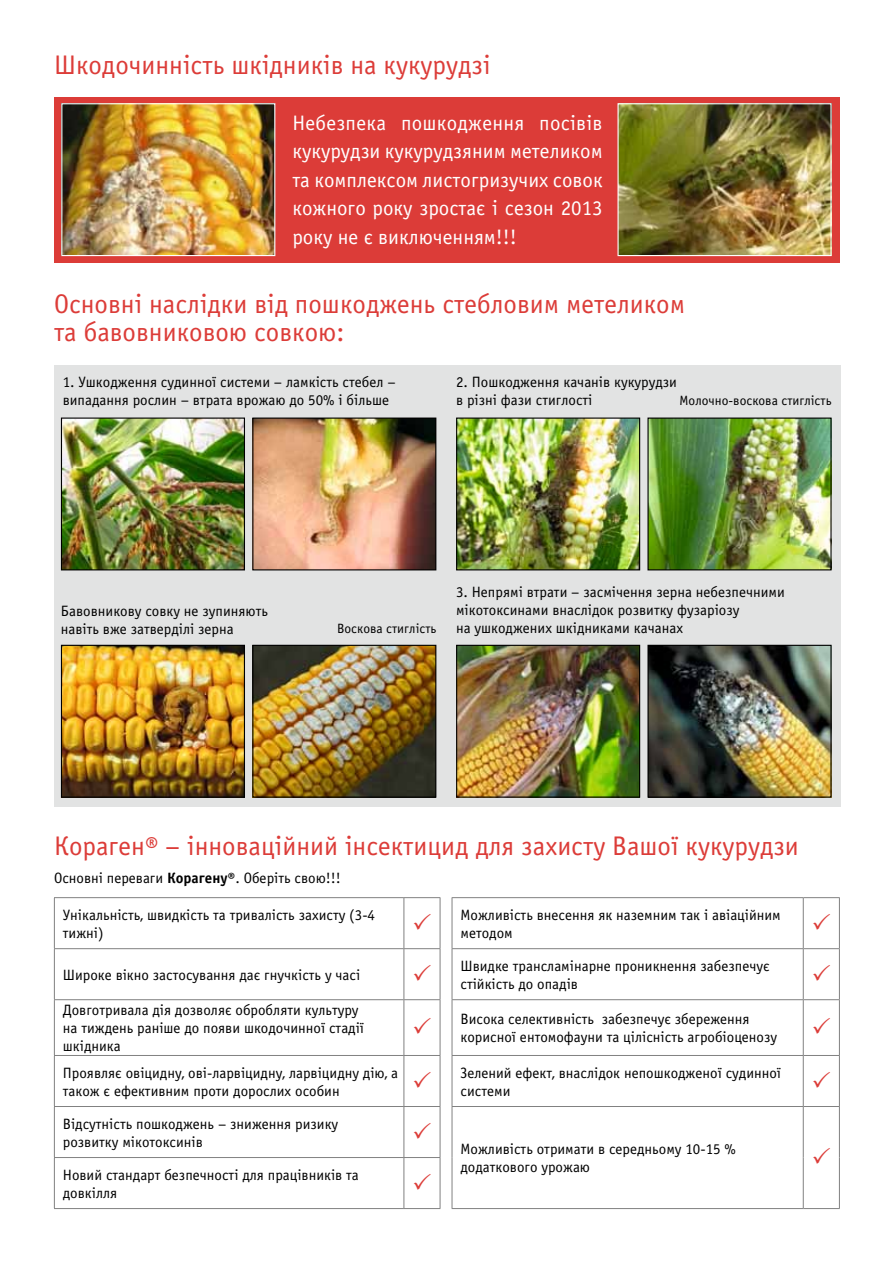
<style>
.page{position:relative;width:893px;height:1263px;background:#fff}
.page>*{position:absolute;margin:0;border:0;box-sizing:border-box;transform-origin:0 0}
.t1{font:27px/28.5px "Officina Sans C";color:#dc3c38}
.t2{font:21px/28.5px "Officina Sans C";color:#fff;text-align:justify}
.t3{font:15px/18px "Officina Sans C";color:#000}
.t4{font:13.5px "Officina Sans C";color:#000}
.s1{font-weight:700}
</style>
<div class="page">
<div style="left:54px;top:97px;width:786px;height:166px;background:#dc3c38"></div>
<div style="left:54px;top:366px;width:787px;height:441px;background:#e2e3e3"></div>
<img style="left:63px;top:419px;width:180px;height:149px">
<div style="left:61px;top:417px;width:184px;height:153px;border:1px solid #000"></div>
<img style="left:254px;top:419px;width:180px;height:149px">
<div style="left:252px;top:417px;width:184px;height:153px;border:1px solid #000"></div>
<img style="left:63px;top:647px;width:180px;height:149px">
<div style="left:61px;top:645px;width:184px;height:153px;border:1px solid #000"></div>
<img style="left:254px;top:647px;width:180px;height:149px">
<div style="left:252px;top:645px;width:184px;height:153px;border:1px solid #000"></div>
<img style="left:458px;top:419px;width:180px;height:149px">
<div style="left:456px;top:417px;width:184px;height:153px;border:1px solid #000"></div>
<img style="left:649px;top:419px;width:181px;height:149px">
<div style="left:647px;top:417px;width:185px;height:153px;border:1px solid #000"></div>
<img style="left:458px;top:647px;width:180px;height:149px">
<div style="left:456px;top:645px;width:184px;height:153px;border:1px solid #000"></div>
<img style="left:649px;top:647px;width:181px;height:149px">
<div style="left:647px;top:645px;width:185px;height:153px;border:1px solid #000"></div>
<img style="left:63px;top:105px;width:210px;height:149px">
<div style="left:61px;top:103px;width:214px;height:153px;border:1px solid #fff"></div>
<img style="left:619px;top:105px;width:211px;height:149px">
<div style="left:617px;top:103px;width:215px;height:153px;border:1px solid #fff"></div>
<hr style="left:54px;top:897px;width:350px;height:1px;background:#818181">
<hr style="left:54px;top:898px;width:1px;height:50px;background:#818181">
<hr style="left:404px;top:897px;width:36px;height:1px;background:#818181">
<hr style="left:404px;top:898px;width:1px;height:50px;background:#818181">
<hr style="left:440px;top:898px;width:1px;height:50px;background:#818181">
<hr style="left:54px;top:948px;width:350px;height:1px;background:#818181">
<hr style="left:54px;top:949px;width:1px;height:50px;background:#818181">
<hr style="left:404px;top:948px;width:36px;height:1px;background:#818181">
<hr style="left:404px;top:949px;width:1px;height:50px;background:#818181">
<hr style="left:440px;top:949px;width:1px;height:50px;background:#818181">
<hr style="left:54px;top:999px;width:350px;height:1px;background:#818181">
<hr style="left:54px;top:1000px;width:1px;height:55px;background:#818181">
<hr style="left:404px;top:999px;width:36px;height:1px;background:#818181">
<hr style="left:404px;top:1000px;width:1px;height:55px;background:#818181">
<hr style="left:440px;top:1000px;width:1px;height:55px;background:#818181">
<hr style="left:54px;top:1055px;width:350px;height:1px;background:#818181">
<hr style="left:54px;top:1056px;width:1px;height:50px;background:#818181">
<hr style="left:404px;top:1055px;width:36px;height:1px;background:#818181">
<hr style="left:404px;top:1056px;width:1px;height:50px;background:#818181">
<hr style="left:440px;top:1056px;width:1px;height:50px;background:#818181">
<hr style="left:54px;top:1106px;width:350px;height:1px;background:#818181">
<hr style="left:54px;top:1107px;width:1px;height:50px;background:#818181">
<hr style="left:404px;top:1106px;width:36px;height:1px;background:#818181">
<hr style="left:404px;top:1107px;width:1px;height:50px;background:#818181">
<hr style="left:440px;top:1107px;width:1px;height:50px;background:#818181">
<hr style="left:54px;top:1157px;width:350px;height:1px;background:#818181">
<hr style="left:54px;top:1158px;width:1px;height:50px;background:#818181">
<hr style="left:404px;top:1157px;width:36px;height:1px;background:#818181">
<hr style="left:404px;top:1158px;width:1px;height:50px;background:#818181">
<hr style="left:440px;top:1158px;width:1px;height:50px;background:#818181">
<hr style="left:54px;top:1208px;width:350px;height:1px;background:#818181">
<hr style="left:404px;top:1208px;width:36px;height:1px;background:#818181">
<hr style="left:452px;top:897px;width:351px;height:1px;background:#818181">
<hr style="left:452px;top:898px;width:1px;height:50px;background:#818181">
<hr style="left:803px;top:897px;width:37px;height:1px;background:#818181">
<hr style="left:803px;top:898px;width:1px;height:50px;background:#818181">
<hr style="left:839px;top:898px;width:1px;height:50px;background:#818181">
<hr style="left:452px;top:948px;width:351px;height:1px;background:#818181">
<hr style="left:452px;top:949px;width:1px;height:50px;background:#818181">
<hr style="left:803px;top:948px;width:37px;height:1px;background:#818181">
<hr style="left:803px;top:949px;width:1px;height:50px;background:#818181">
<hr style="left:839px;top:949px;width:1px;height:50px;background:#818181">
<hr style="left:452px;top:999px;width:351px;height:1px;background:#818181">
<hr style="left:452px;top:1000px;width:1px;height:55px;background:#818181">
<hr style="left:803px;top:999px;width:37px;height:1px;background:#818181">
<hr style="left:803px;top:1000px;width:1px;height:55px;background:#818181">
<hr style="left:839px;top:1000px;width:1px;height:55px;background:#818181">
<hr style="left:452px;top:1055px;width:351px;height:1px;background:#818181">
<hr style="left:452px;top:1056px;width:1px;height:50px;background:#818181">
<hr style="left:803px;top:1055px;width:37px;height:1px;background:#818181">
<hr style="left:803px;top:1056px;width:1px;height:50px;background:#818181">
<hr style="left:839px;top:1056px;width:1px;height:50px;background:#818181">
<hr style="left:452px;top:1106px;width:351px;height:1px;background:#818181">
<hr style="left:452px;top:1107px;width:1px;height:50px;background:#818181">
<hr style="left:803px;top:1106px;width:37px;height:1px;background:#818181">
<hr style="left:803px;top:1107px;width:1px;height:50px;background:#818181">
<hr style="left:839px;top:1107px;width:1px;height:50px;background:#818181">
<hr style="left:452px;top:1157px;width:1px;height:51px;background:#818181">
<hr style="left:803px;top:1157px;width:1px;height:51px;background:#818181">
<hr style="left:839px;top:1157px;width:1px;height:51px;background:#818181">
<hr style="left:452px;top:1208px;width:351px;height:1px;background:#818181">
<hr style="left:803px;top:1208px;width:37px;height:1px;background:#818181">
<h1 class="t1" style="left:54px;top:51px;width:438px">Шкодочинність шкідників на кукурудзі</h1>
<h2 class="t2" style="left:292px;top:109px;width:312px">Небезпека пошкодження посівів кукурудзи кукурудзяним метеликом та комплексом листогризучих совок кожного року зростає і сезон 2013 року не є виключенням!!!</h2>
<h1 class="t1" style="left:54px;top:290px;width:633px">Основні наслідки від пошкоджень стебловим метеликом та бавовниковою совкою:</h1>
<p class="t3" style="left:63px;top:373px;width:335px">1. Ушкодження судинної системи – ламкість стебел – випадання рослин – втрата врожаю до 50% і більше</p>
<p class="t3" style="left:456px;top:373px;width:222px">2. Пошкодження качанів кукурудзи в різні фази стиглості</p>
<p class="t4" style="left:680px;top:393px;width:153px">Молочно-воскова стиглість</p>
<p class="t3" style="left:61px;top:602px;width:209px">Бавовникову совку не зупиняють навіть вже затверділі зерна</p>
<p class="t4" style="left:337px;top:621px;width:101px">Воскова стиглість</p>
<p class="t3" style="left:456px;top:584px;width:330px">3. Непрямі втрати – засмічення зерна небезпечними мікотоксинами внаслідок розвитку фузаріозу<br>на ушкоджених шкідниками качанах</p>
<h1 class="t1" style="left:54px;top:832px;width:746px">Кораген® – інноваційний інсектицид для захисту Вашої кукурудзи</h1>
<p class="t3" style="left:54px;top:870px;width:288px">Основні переваги <span class="s1">Корагену®</span>. Оберіть свою!!!</p>
<p class="t3" style="left:63px;top:906px;width:314px">Унікальність, швидкість та тривалість захисту (3-4 тижні)</p>
<p class="t3" style="left:460px;top:906px;width:322px">Можливість внесення як наземним так і авіаційним методом</p>
<p class="t3" style="left:63px;top:966px;width:299px">Широке вікно застосування дає гнучкість у часі</p>
<p class="t3" style="left:460px;top:957px;width:311px">Швидке трансламінарне проникнення забезпечує стійкість до опадів</p>
<p class="t3" style="left:63px;top:1001px;width:303px">Довготривала дія дозволяє обробляти культуру на тиждень раніше до появи шкодочинної стадії шкідника</p>
<p class="t3" style="left:460px;top:1010px;width:318px">Висока селективність забезпечує збереження корисної ентомофауни та цілісність агробіоценозу</p>
<p class="t3" style="left:63px;top:1064px;width:337px">Проявляє овіцидну, ові-ларвіцидну, ларвіцидну дію, а також є ефективним проти дорослих особин</p>
<p class="t3" style="left:460px;top:1064px;width:322px">Зелений ефект, внаслідок непошкодженої судинної системи</p>
<p class="t3" style="left:63px;top:1115px;width:277px">Відсутність пошкоджень – зниження ризику розвитку мікотоксинів</p>
<p class="t3" style="left:460px;top:1140px;width:277px">Можливість отримати в середньому 10-15 % додаткового урожаю</p>
<p class="t3" style="left:63px;top:1166px;width:297px">Новий стандарт безпечності для працівників та довкілля</p>
</div>
